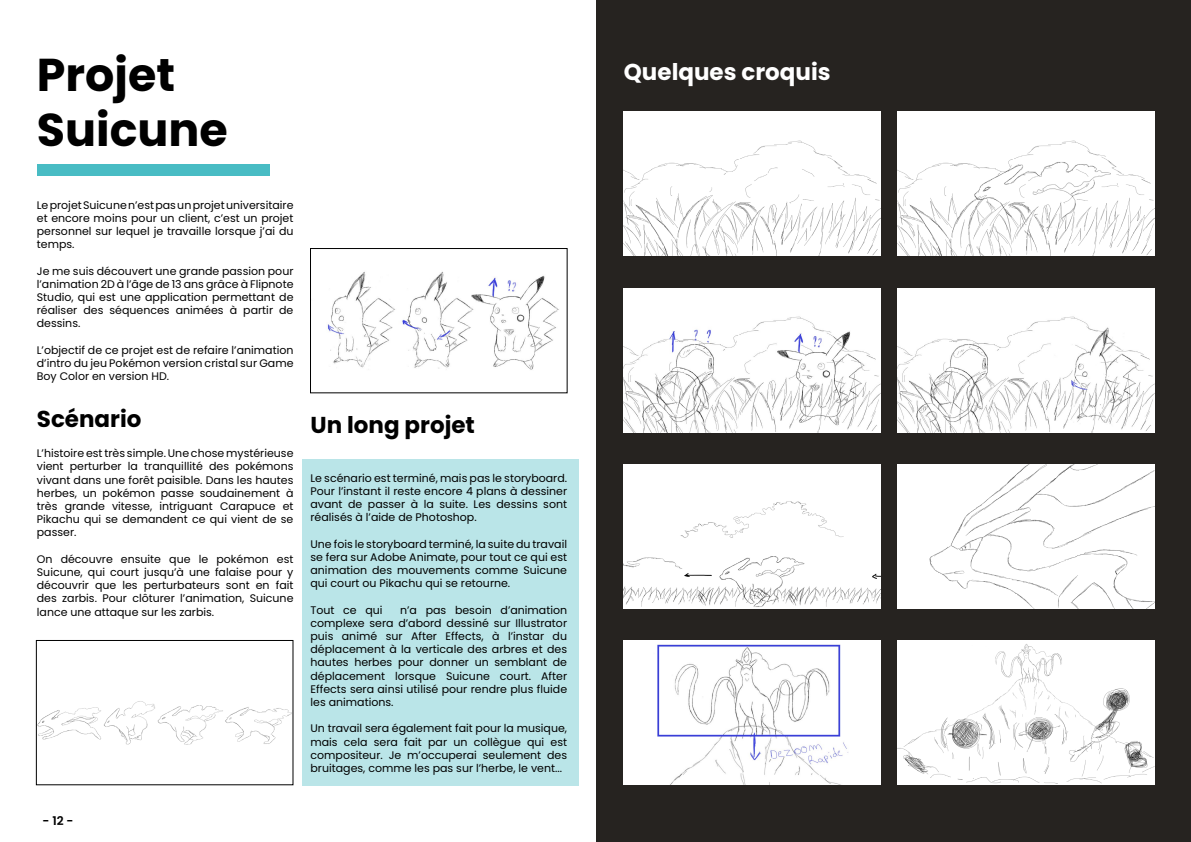
<style>
.page{position:relative;width:1191px;height:842px;background:#fff}
.page>*{position:absolute;margin:0;border:0;box-sizing:border-box;transform-origin:0 0}
.t1{font:700 46px/55.2px "Poppins";color:#000}
.t2{font:700 23px "Poppins";color:#000}
.t3{font:700 23px "Poppins";color:#fff}
.t4{font:600 12px "Poppins";color:#000}
.t5{font:11px/13.2px "Poppins";color:#000;text-align:justify}
</style>
<div class="page">
<div style="left:596px;top:0;width:595px;height:842px;background:#262320"></div>
<img style="left:897px;top:288px;width:257px;height:145px">
<img style="left:897px;top:640px;width:257px;height:145px">
<img style="left:897px;top:464px;width:257px;height:145px">
<img style="left:624px;top:640px;width:256px;height:145px">
<img style="left:624px;top:464px;width:256px;height:145px">
<img style="left:38px;top:701px;width:253px;height:44px">
<div style="left:36px;top:640px;width:257px;height:145px;border:1px solid #000"></div>
<img style="left:624px;top:288px;width:256px;height:145px">
<img style="left:327px;top:271px;width:232px;height:99px">
<div style="left:310px;top:248px;width:257px;height:145px;border:1px solid #000"></div>
<div style="left:37px;top:164px;width:233px;height:11px;background:#48bcc4"></div>
<div style="left:302px;top:459px;width:276px;height:326px;background:#bae5e8"></div>
<img style="left:897px;top:111px;width:257px;height:145px">
<img style="left:624px;top:111px;width:256px;height:145px">
<h1 class="t1" style="left:37px;top:47px;width:193px">Projet<br>Suicune</h1>
<p class="t5" style="left:37px;top:198px;width:258px">Le projet Suicune n’est pas un projet universitaire et encore moins pour un client, c’est un projet personnel sur lequel je travaille lorsque j’ai du temps.</p>
<p class="t5" style="left:37px;top:264px;width:258px">Je me suis découvert une grande passion pour l’animation 2D à l’âge de 13 ans grâce à Flipnote Studio, qui est une application permettant de réaliser des séquences animées à partir de dessins.</p>
<p class="t5" style="left:37px;top:343px;width:258px">L’objectif de ce projet est de refaire l’animation d’intro du jeu Pokémon version cristal sur Game Boy Color en version HD.</p>
<h2 class="t2" style="left:37px;top:406px;width:106px">Scénario</h2>
<h2 class="t2" style="left:310px;top:411px;width:166px">Un long projet</h2>
<p class="t5" style="left:37px;top:447px;width:258px">L’histoire est très simple. Une chose mystérieuse vient perturber la tranquillité des pokémons vivant dans une forêt paisible. Dans les hautes herbes, un pokémon passe soudainement à très grande vitesse, intriguant Carapuce et Pikachu qui se demandent ce qui vient de se passer.</p>
<p class="t5" style="left:37px;top:552px;width:258px">On découvre ensuite que le pokémon est Suicune, qui court jusqu’à une falaise pour y découvrir que les perturbateurs sont en fait des zarbis. Pour clôturer l’animation, Suicune lance une attaque sur les zarbis.</p>
<p class="t4" style="left:43px;top:814px;width:32px">- 12 -</p>
<p class="t5" style="left:310px;top:471px;width:258px">Le scénario est terminé, mais pas le storyboard.<br>Pour l’instant il reste encore 4 plans à dessiner avant de passer à la suite. Les dessins sont réalisés à l’aide de Photoshop.</p>
<p class="t5" style="left:310px;top:537px;width:258px">Une fois le storyboard terminé, la suite du travail se fera sur Adobe Animate, pour tout ce qui est animation des mouvements comme Suicune qui court ou Pikachu qui se retourne.</p>
<p class="t5" style="left:310px;top:603px;width:74px">Tout ce qui</p>
<p class="t5" style="left:310px;top:603px;width:258px;text-indent:90px">n’a pas besoin d’animation complexe sera d’abord dessiné sur Illustrator puis animé sur After Effects, à l’instar du déplacement à la verticale des arbres et des hautes herbes pour donner un semblant de déplacement lorsque Suicune court. After Effects sera ainsi utilisé pour rendre plus fluide les animations.</p>
<p class="t5" style="left:310px;top:722px;width:258px">Un travail sera également fait pour la musique, mais cela sera fait par un collègue qui est compositeur. Je m’occuperai seulement des bruitages, comme les pas sur l’herbe, le vent...</p>
<h2 class="t3" style="left:624px;top:59px;width:208px">Quelques croquis</h2>
</div>
